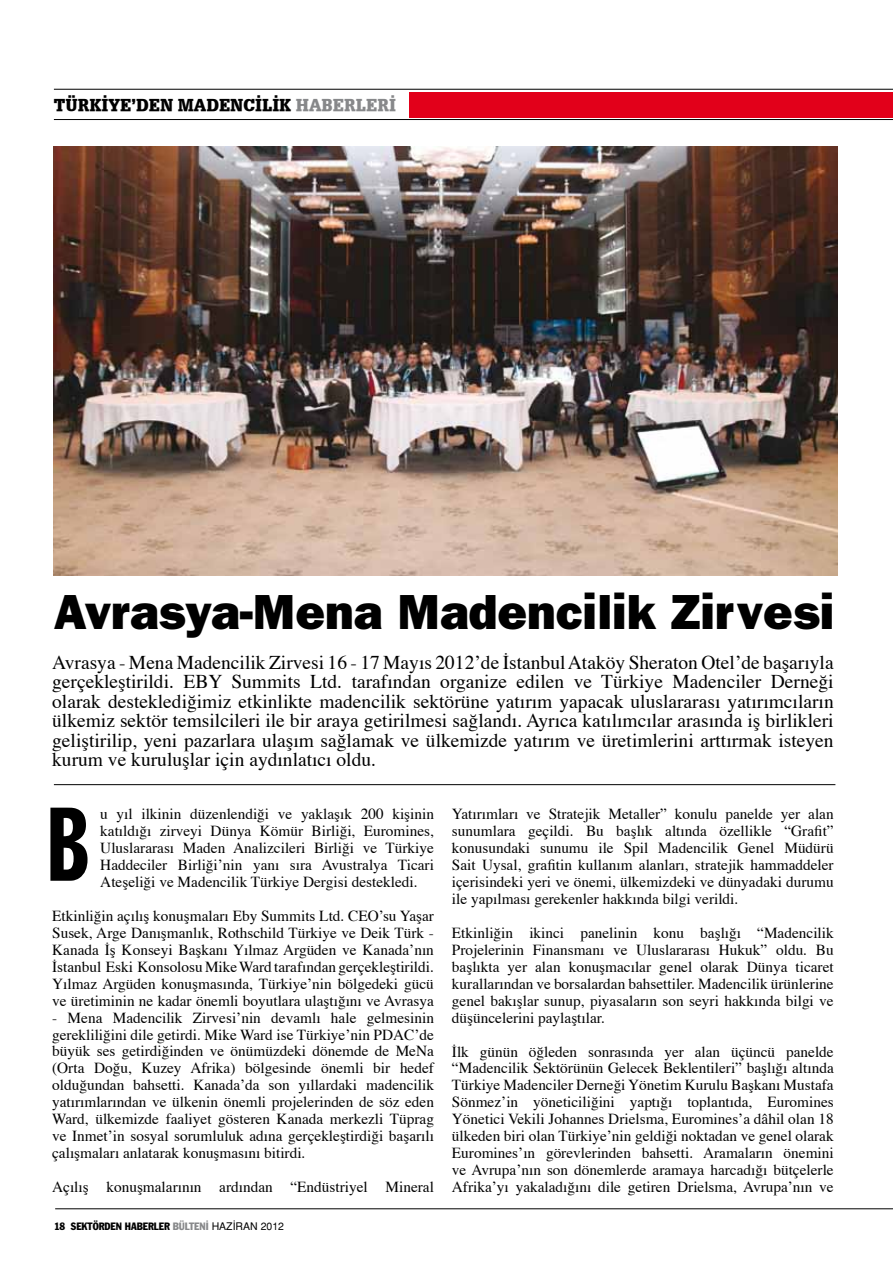
<style>
.page{position:relative;width:893px;height:1263px;background:#fff}
.page>*{position:absolute;margin:0;border:0;box-sizing:border-box;transform-origin:0 0}
.t1{font:49.5px "ITC Franklin Gothic Std Hvy";color:#000}
.t2{font:19.5px/19.5px "Times";color:#000;text-align:justify}
.t3{font:18px "URW Egyptienne T Ext Nar X Bold";color:#000}
.t4{font:15.3px/17px "Times";color:#000;text-align:justify}
.t5{font:condensed 10.5px "Franklin Gothic Std";color:#000}
.s1{color:#87888a}
.s2{font-family:"Helvetica Normal Tr";font-stretch:normal}
</style>
<div class="page">
<hr style="left:55px;top:1208px;width:838px;height:1px;background:#000">
<hr style="left:54px;top:89px;width:839px;height:1px;background:#000">
<hr style="left:54px;top:119px;width:839px;height:1px;background:#000">
<div style="left:410px;top:92px;width:483px;height:25px;background:#e2001a"></div>
<img style="left:54px;top:146px;width:783px;height:429px">
<svg style="left:50px;top:808px;width:38px;height:73px"></svg>
<hr style="left:54px;top:784px;width:781px;height:1px;background:#000">
<p class="t3" style="left:54px;top:92px;width:344px">TÜRKİYE’DEN MADENCİLİK <span class="s1">HABERLERİ</span></p>
<h1 class="t1" style="left:54px;top:583px;width:782px">Avrasya-Mena Madencilik Zirvesi</h1>
<p class="t2" style="left:52px;top:653px;width:783px">Avrasya - Mena Madencilik Zirvesi 16 - 17 Mayıs 2012’de İstanbul Ataköy Sheraton Otel’de başarıyla gerçekleştirildi. EBY Summits Ltd. tarafından organize edilen ve Türkiye Madenciler Derneği olarak desteklediğimiz etkinlikte madencilik sektörüne yatırım yapacak uluslararası yatırımcıların ülkemiz sektör temsilcileri ile bir araya getirilmesi sağlandı. Ayrıca katılımcılar arasında iş birlikleri geliştirilip, yeni pazarlara ulaşım sağlamak ve ülkemizde yatırım ve üretimlerini arttırmak isteyen kurum ve kuruluşlar için aydınlatıcı oldu.</p>
<p class="t4" style="left:100px;top:806px;width:335px">u yıl ilkinin düzenlendiği ve yaklaşık 200 kişinin katıldığı zirveyi Dünya Kömür Birliği, Euromines, Uluslararası Maden Analizcileri Birliği ve Türkiye Haddeciler Birliği’nin yanı sıra Avustralya Ticari Ateşeliği ve Madencilik Türkiye Dergisi destekledi.</p>
<p class="t4" style="left:52px;top:908px;width:383px">Etkinliğin açılış konuşmaları Eby Summits Ltd. CEO’su Yaşar Susek, Arge Danışmanlık, Rothschild Türkiye ve Deik Türk - Kanada İş Konseyi Başkanı Yılmaz Argüden ve Kanada’nın İstanbul Eski Konsolosu Mike Ward tarafından gerçekleştirildi.<br>Yılmaz Argüden konuşmasında, Türkiye’nin bölgedeki gücü ve üretiminin ne kadar önemli boyutlara ulaştığını ve Avrasya</p>
<p class="t4" style="left:52px;top:1010px;width:383px">- Mena Madencilik Zirvesi’nin devamlı hale gelmesinin gerekliliğini dile getirdi. Mike Ward ise Türkiye’nin PDAC’de büyük ses getirdiğinden ve önümüzdeki dönemde de MeNa (Orta Doğu, Kuzey Afrika) bölgesinde önemli bir hedef olduğundan bahsetti. Kanada’da son yıllardaki madencilik yatırımlarından ve ülkenin önemli projelerinden de söz eden Ward, ülkemizde faaliyet gösteren Kanada merkezli Tüprag ve Inmet’in sosyal sorumluluk adına gerçekleştirdiği başarılı çalışmaları anlatarak konuşmasını bitirdi.</p>
<p class="t4" style="left:52px;top:1179px;width:383px">Açılış konuşmalarının ardından “Endüstriyel Mineral</p>
<p class="t5" style="left:54px;top:1219px;width:232px">18 SEKTÖRDEN HABERLER <span class="s1">BÜLTENİ</span> <span class="s2">HAZİRAN 2012</span></p>
<p class="t4" style="left:452px;top:806px;width:383px">Yatırımları ve Stratejik Metaller” konulu panelde yer alan sunumlara geçildi. Bu başlık altında özellikle “Grafit” konusundaki sunumu ile Spil Madencilik Genel Müdürü Sait Uysal, grafitin kullanım alanları, stratejik hammaddeler içerisindeki yeri ve önemi, ülkemizdeki ve dünyadaki durumu ile yapılması gerekenler hakkında bilgi verildi.</p>
<p class="t4" style="left:452px;top:925px;width:383px">Etkinliğin ikinci panelinin konu başlığı “Madencilik Projelerinin Finansmanı ve Uluslararası Hukuk” oldu. Bu başlıkta yer alan konuşmacılar genel olarak Dünya ticaret kurallarından ve borsalardan bahsettiler. Madencilik ürünlerine genel bakışlar sunup, piyasaların son seyri hakkında bilgi ve düşüncelerini paylaştılar.</p>
<p class="t4" style="left:452px;top:1044px;width:383px">İlk günün öğleden sonrasında yer alan üçüncü panelde “Madencilik Sektörünün Gelecek Beklentileri” başlığı altında Türkiye Madenciler Derneği Yönetim Kurulu Başkanı Mustafa Sönmez’in yöneticiliğini yaptığı toplantıda, Euromines Yönetici Vekili Johannes Drielsma, Euromines’a dâhil olan 18 ülkeden biri olan Türkiye’nin geldiği noktadan ve genel olarak Euromines’ın görevlerinden bahsetti. Aramaların önemini ve Avrupa’nın son dönemlerde aramaya harcadığı bütçelerle Afrika’yı yakaladığını dile getiren Drielsma, Avrupa’nın ve</p>
</div>
